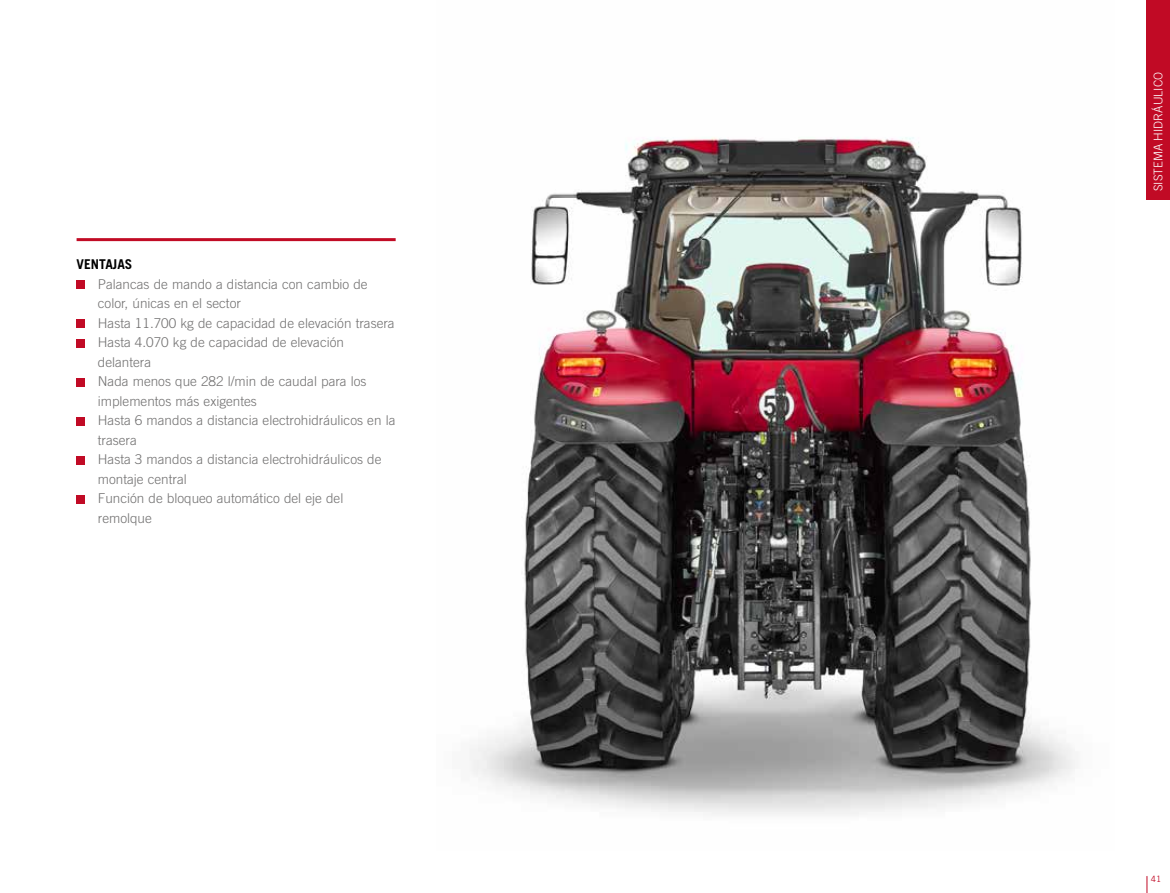
<style>
.page{position:relative;width:1170px;height:893px;background:#fff}
.page>*{position:absolute;margin:0;border:0;box-sizing:border-box;transform-origin:0 0}
.t1{font:300 13.5px/19.5px "Trade Gothic LT Std";color:#706f6f}
.t2{font:700 13.5px "Trade Gothic LT Pro";color:#000}
.t3{font:300 12px "Trade Gothic LT Pro";color:#fff}
.t4{font:8.7px "Trade Gothic LT Pro";color:#c10a25}
</style>
<div class="page">
<div style="left:1146px;top:0;width:23px;height:200px;background:#c10a25"></div>
<div style="left:77px;top:281px;width:8px;height:8px;background:#c10a25"></div>
<div style="left:77px;top:320px;width:8px;height:8px;background:#c10a25"></div>
<div style="left:77px;top:339px;width:8px;height:8px;background:#c10a25"></div>
<div style="left:77px;top:378px;width:8px;height:8px;background:#c10a25"></div>
<div style="left:77px;top:417px;width:8px;height:8px;background:#c10a25"></div>
<div style="left:77px;top:456px;width:8px;height:8px;background:#c10a25"></div>
<div style="left:77px;top:495px;width:8px;height:8px;background:#c10a25"></div>
<img style="left:470px;top:137px;width:605px;height:678px">
<svg style="left:1146px;top:876px;width:1px;height:17px"></svg>
<p class="t2" style="left:77px;top:256px;width:57px">VENTAJAS</p>
<p class="t1" style="left:98px;top:274px;width:299px">Palancas de mando a distancia con cambio de color, únicas en el sector<br>Hasta 11.700 kg de capacidad de elevación trasera<br>Hasta 4.070 kg de capacidad de elevación delantera<br>Nada menos que 282 l/min de caudal para los implementos más exigentes<br>Hasta 6 mandos a distancia electrohidráulicos en la trasera<br>Hasta 3 mandos a distancia electrohidráulicos de montaje central<br>Función de bloqueo automático del eje del remolque</p>
<p class="t3" style="left:1151px;top:191px;width:121px;rotate:-90deg">SISTEMA HIDRÁULICO</p>
<p class="t4" style="left:1150px;top:874px;width:12px">41</p>
</div>
